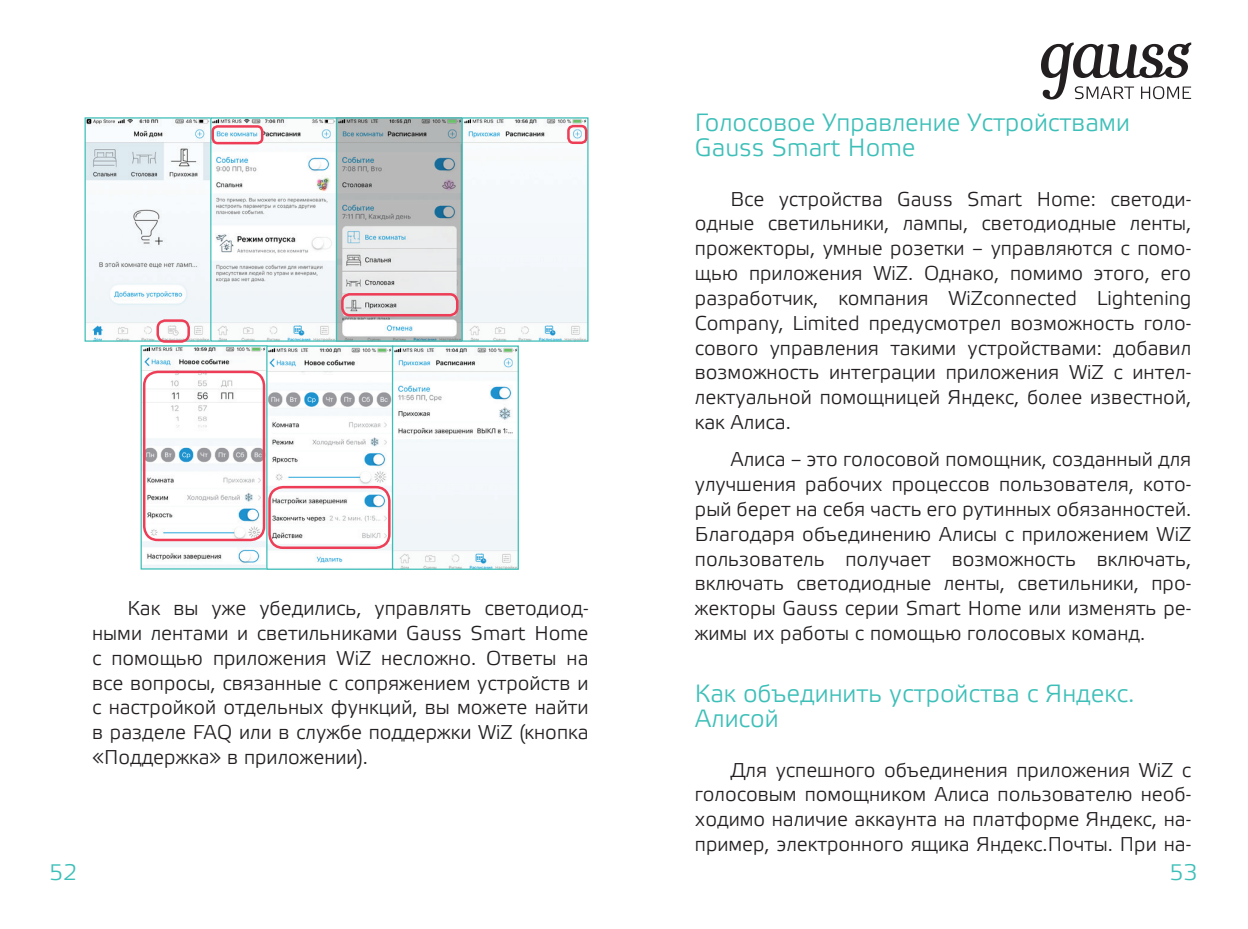
<style>
.page{position:relative;width:1248px;height:929px;background:#fff}
.page>*{position:absolute;margin:0;border:0;box-sizing:border-box;transform-origin:0 0}
.t1{font:25px/24.8px "Etelka Light Pro";color:#3dbfb8}
.t2{font:22.5px "Etelka Light Pro";color:#3dbfb8}
.t3{font:20px/24.8px "Etelka Light Pro";color:#231f20;text-align:justify}
</style>
<div class="page">
<svg style="left:1041px;top:43px;width:150px;height:56px"></svg>
<img style="left:86px;top:119px;width:123px;height:220px">
<div style="left:84px;top:117px;width:127px;height:224px;border:1px solid #3dbfb8"></div>
<svg style="left:212px;top:119px;width:123px;height:220px;fill:#f5f9fa"></svg>
<div style="left:210px;top:117px;width:127px;height:224px;border:1px solid #3dbfb8"></div>
<svg style="left:338px;top:119px;width:123px;height:220px;background:#c5c8c9"></svg>
<div style="left:336px;top:117px;width:127px;height:224px;border:1px solid #3dbfb8"></div>
<div style="left:462px;top:118px;width:126px;height:223px;background:#f4f8fb"></div>
<div style="left:461px;top:117px;width:127px;height:224px;border:1px solid #3dbfb8"></div>
<div style="left:156px;top:319px;width:34px;height:24px;border:2px solid #ee3d56;border-radius:8px"></div>
<div style="left:211px;top:125px;width:52px;height:19px;border:2px solid #ee3d56;border-radius:5px"></div>
<div style="left:567px;top:125px;width:20px;height:19px;border:2px solid #ee3d56;border-radius:5px"></div>
<div style="left:341px;top:293px;width:117px;height:23px;border:2px solid #ee3d56;border-radius:8px"></div>
<img style="left:142px;top:347px;width:123px;height:220px">
<div style="left:140px;top:345px;width:127px;height:224px;border:1px solid #3dbfb8"></div>
<svg style="left:268px;top:347px;width:123px;height:216px"></svg>
<div style="left:266px;top:345px;width:127px;height:224px;border:1px solid #3dbfb8"></div>
<svg style="left:394px;top:347px;width:123px;height:220px;fill:#f4f8fa"></svg>
<div style="left:392px;top:345px;width:127px;height:224px;border:1px solid #3dbfb8"></div>
<div style="left:143px;top:370px;width:122px;height:171px;border:2px solid #ee3d56;border-radius:14px"></div>
<div style="left:268px;top:486px;width:122px;height:63px;border:2px solid #ee3d56;border-radius:14px"></div>
<p class="t3" style="left:92px;top:597px;width:498px;text-indent:35px">Как вы уже убедились, управлять светодиод&shy;ными лентами и светильниками Gauss Smart Home с помощью приложения WiZ несложно. Ответы на все вопросы, связанные с сопряжением устройств и с настройкой отдельных функций, вы можете найти в разделе FAQ или в службе поддержки WiZ (кнопка «Поддержка» в приложении).</p>
<p class="t1" style="left:694px;top:112px;width:436px">Голосовое Управление Устройствами<br>Gauss Smart Home</p>
<p class="t3" style="left:694px;top:188px;width:498px;text-indent:35px">Все устройства Gauss Smart Home: светоди&shy;одные светильники, лампы, светодиодные ленты, прожекторы, умные розетки – управляются с помо&shy;щью приложения WiZ. Однако, помимо этого, его разработчик, компания WiZconnected Lightening Company, Limited предусмотрел возможность голо&shy;сового управления такими устройствами: добавил возможность интеграции приложения WiZ с интел&shy;лектуальной помощницей Яндекс, более известной, как Алиса.</p>
<p class="t3" style="left:694px;top:448px;width:498px;text-indent:35px">Алиса – это голосовой помощник, созданный для улучшения рабочих процессов пользователя, кото&shy;рый берет на себя часть его рутинных обязанностей.<br>Благодаря объединению Алисы с приложением WiZ пользователь получает возможность включать, включать светодиодные ленты, светильники, про&shy;жекторы Gauss серии Smart Home или изменять ре&shy;жимы их работы с помощью голосовых команд.</p>
<p class="t1" style="left:694px;top:682px;width:441px">Как объединить устройства с Яндекс.<br>Алисой</p>
<p class="t3" style="left:694px;top:758px;width:498px;text-indent:35px">Для успешного объединения приложения WiZ c голосовым помощником Алиса пользователю необ&shy;ходимо наличие аккаунта на платформе Яндекс, на&shy;пример, электронного ящика Яндекс.Почты. При на-</p>
<p class="t2" style="left:49px;top:859px;width:29px">52</p>
<p class="t2" style="left:1169px;top:859px;width:29px">53</p>
</div>
